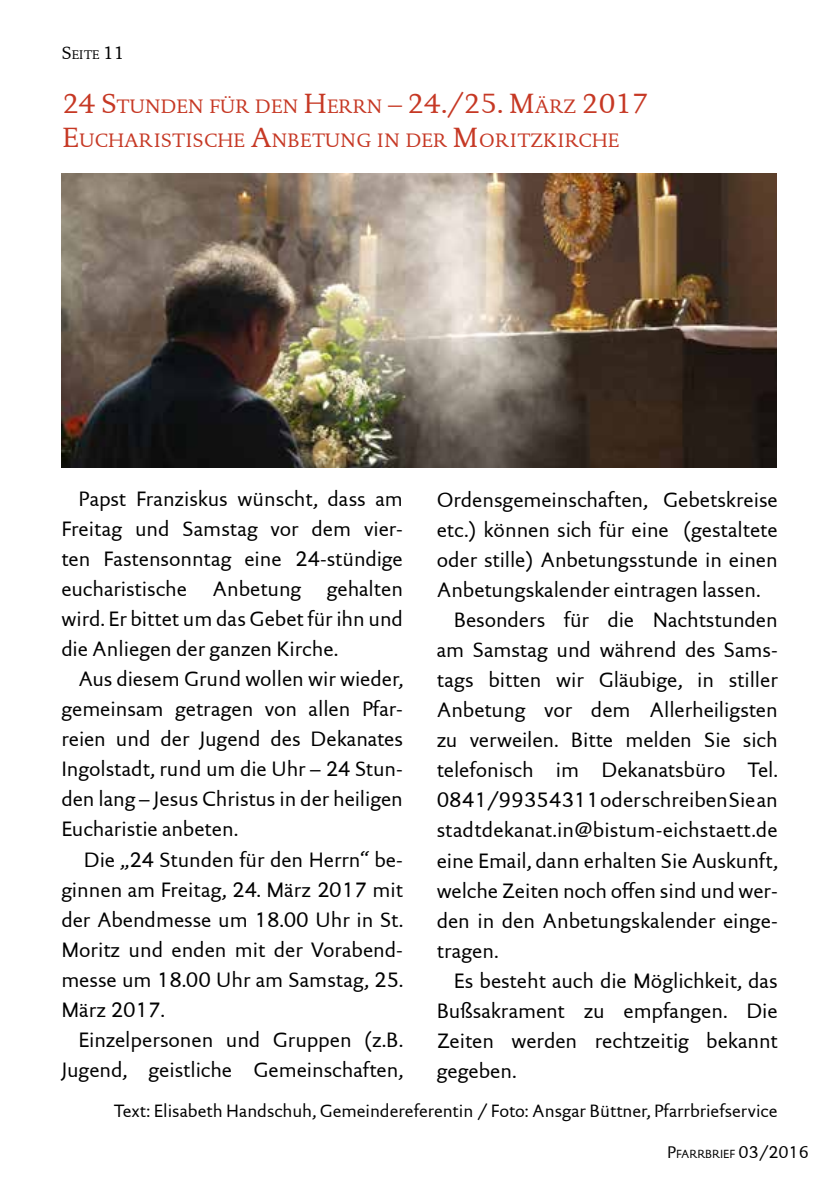
<style>
.page{position:relative;width:840px;height:1191px;background:#fff}
.page>*{position:absolute;margin:0;border:0;box-sizing:border-box;transform-origin:0 0}
.t1{font:21px/30px "DTL Documenta Sans T";color:#000;text-align:justify}
.t2{font:19.6px/33.6px "DTL Documenta T";color:#c63824}
.t3{font:18px "DTL Documenta Sans T";color:#000}
.t4{font:12.6px "DTL Documenta T";color:#000}
.t5{font:11.8px "DTL Documenta Sans T";color:#000}
.s1{font-size:18px}
.s2{font-size:28px}
.s3{font-size:17px}
</style>
<div class="page">
<img style="left:61px;top:173px;width:715px;height:295px">
<p class="t4" style="left:62px;top:48px;width:64px"><span class="s1">S</span>EITE <span class="s1">11</span></p>
<p class="t2" style="left:62px;top:90px;width:587px"><span class="s2">24 S</span>TUNDEN FÜR DEN <span class="s2">H</span>ERRN <span class="s2">– 24./25. M</span>ÄRZ <span class="s2">2017<br>E</span>UCHARISTISCHE <span class="s2">A</span>NBETUNG IN DER <span class="s2">M</span>ORITZKIRCHE</p>
<p class="t1" style="left:61px;top:484px;width:343px;text-indent:17px">Papst Franziskus wünscht, dass am Freitag und Samstag vor dem vier&shy;ten Fastensonntag eine 24-stündige eucharistische Anbetung gehalten wird. Er bittet um das Gebet für ihn und die Anliegen der ganzen Kirche.</p>
<p class="t1" style="left:61px;top:664px;width:343px;text-indent:17px">Aus diesem Grund wollen wir wieder, gemeinsam getragen von allen Pfar&shy;reien und der Jugend des Dekanates I ngolstadt, rund um die U hr – 24 Stun&shy;den lang – Jesus Christus in der heiligen Eucharistie anbeten.</p>
<p class="t1" style="left:61px;top:844px;width:343px;text-indent:22px">Die „24 Stunden für den Herrn“ be&shy;ginnen am Freitag, 24. März 2017 mit der Abendmesse um 18.00 U hr in St.<br>Moritz und enden mit der Vorabend&shy;messe um 18.00 U hr am Samstag, 25.<br>März 2017.</p>
<p class="t1" style="left:61px;top:1024px;width:343px;text-align:right">Einzelpersonen und Gruppen (z.B.<br>Jugend, geistliche Gemeinschaften,</p>
<p class="t1" style="left:436px;top:485px;width:342px">Ordensgemeinschaften, Gebetskreise</p>
<p class="t1" style="left:436px;top:515px;width:342px">etc.) können sich für eine (gestaltete</p>
<p class="t1" style="left:436px;top:545px;width:342px">oder stille) Anbetungsstunde in einen</p>
<p class="t1" style="left:436px;top:575px;width:325px">Anbetungskalender eintragen lassen.</p>
<p class="t1" style="left:453px;top:605px;width:325px">Besonders für die Nachtstunden</p>
<p class="t1" style="left:436px;top:635px;width:342px">am Samstag und während des Sams-</p>
<p class="t1" style="left:436px;top:665px;width:342px">tags bitten wir Gläubige, in stiller</p>
<p class="t1" style="left:436px;top:695px;width:342px">Anbetung vor dem Allerheiligsten</p>
<p class="t1" style="left:436px;top:725px;width:342px">zu verweilen. Bitte melden Sie sich</p>
<p class="t1" style="left:436px;top:755px;width:342px">telefonisch im Dekanatsbüro Tel.</p>
<p class="t1" style="left:436px;top:785px;width:342px">0841/99354311 oder schreiben Sie an</p>
<p class="t1" style="left:436px;top:815px;width:342px">stadtdekanat.in@bistum-eichstaett.de</p>
<p class="t1" style="left:436px;top:845px;width:342px">eine Email, dann erhalten Sie Auskunft,</p>
<p class="t1" style="left:436px;top:875px;width:342px">welche Zeiten noch offen sind und wer-</p>
<p class="t1" style="left:436px;top:905px;width:342px">den in den Anbetungskalender einge-</p>
<p class="t1" style="left:436px;top:935px;width:63px">tragen.</p>
<p class="t1" style="left:453px;top:965px;width:325px">Es besteht auch die M öglichkeit, das</p>
<p class="t1" style="left:436px;top:995px;width:342px">Bußsakrament zu empfangen. Die</p>
<p class="t1" style="left:436px;top:1025px;width:342px">Zeiten werden rechtzeitig bekannt</p>
<p class="t1" style="left:436px;top:1055px;width:81px">gegeben.</p>
<p class="t3" style="left:114px;top:1099px;width:664px">Text: Elisabeth Handschuh, Gemeindereferentin / Foto: Ansgar Büttner, Pfarrbriefservice</p>
<p class="t5" style="left:666px;top:1147px;width:143px"><span class="s3">P</span>FARRBRIEF <span class="s3">03/2016</span></p>
</div>
